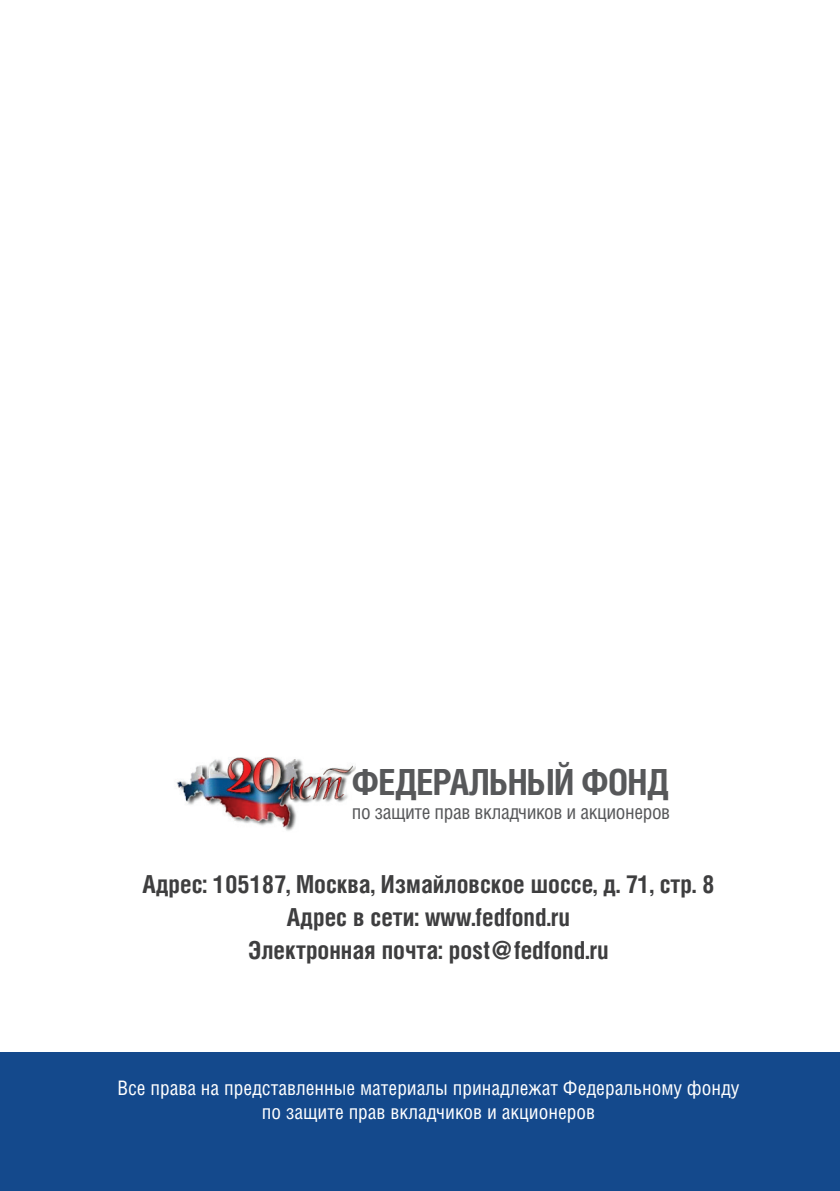
<style>
.page{position:relative;width:840px;height:1191px;background:#fff}
.page>*{position:absolute;margin:0;border:0;box-sizing:border-box;transform-origin:0 0}
.t1{font:700 36px "Helios Cond";letter-spacing:-.02em;color:#57585a}
.t2{font:700 24.8px/32.6px "Helios Cond";color:#3e3e3f;text-align:center}
.t3{font:20px/24px "Helios Cond";color:#fff;text-align:center}
.t4{font:20px "Helios Cond";letter-spacing:-.02em;color:#57585a}
</style>
<div class="page">
<div style="left:0;top:1052px;width:839px;height:139px;background:#14498c"></div>
<img style="left:176px;top:757px;width:179px;height:74px">
<h1 class="t1" style="left:352px;top:761px;width:318px">ФЕДЕРАЛЬНЫЙ ФОНД</h1>
<p class="t4" style="left:352px;top:800px;width:319px">по защите прав вкладчиков и акционеров</p>
<p class="t2" style="left:142px;top:867px;width:573px">Адрес: 105187, Москва, Измайловское шоссе, д. 71, стр. 8<br>Адрес в сети: www.fedfond.ru<br>Электронная почта: post@fedfond.ru</p>
<p class="t3" style="left:117px;top:1075px;width:623px">Все права на представленные материалы принадлежат Федеральному фонду по защите прав вкладчиков и акционеров</p>
</div>
